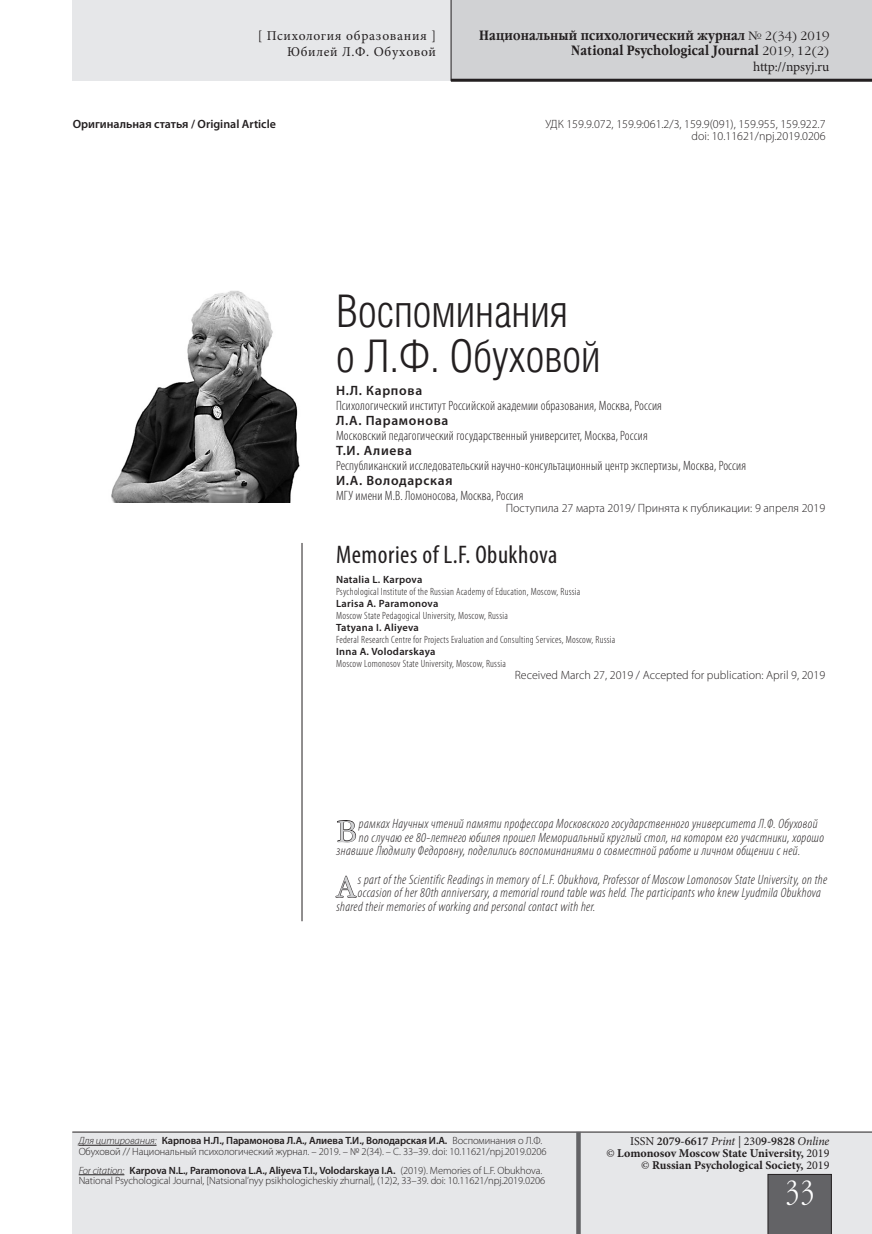
<style>
.page{position:relative;width:872px;height:1234px;background:#fff}
.page>*{position:absolute;margin:0;border:0;box-sizing:border-box;transform-origin:0 0}
.Header___Article{font:45px/45px "Helios Cond Light C";color:#231f20}
.t1{font:30px "Garamond Narrow C";color:#fff}
.Resume_MAIN___1st{font:29.1px "Garamond C";color:#d1d2d4}
.Header___Article___E{font:condensed 25.5px "Myriad Pro";letter-spacing:.02em;color:#231f20}
.Resume_MAIN___1st-2{font:italic 300 condensed 13.5px "Myriad Pro";letter-spacing:.025em;color:#231f20}
.Autor___HEADER{font:300 condensed 13.5px/15px "Myriad Pro";letter-spacing:.01em;color:#231f20}
.t2{font:700 13.5px/15px "Garamond Narrow C";letter-spacing:.01em;color:#231f20;text-align:right}
.t3{font:13.5px/16.2px "Minion Pro";letter-spacing:.05em;color:#231f20;text-align:right}
.t4{font:13.5px "Minion Pro";letter-spacing:-.015em;color:#231f20}
.Code_prefix{font:300 12px "Myriad Pro";color:#231f20}
.t5{font:700 12px/12px "Minion Pro";color:#231f20;text-align:right}
.Code_prefix-2{font:600 12px "Myriad Pro";color:#231f20}
.t6{font:300 10.5px/10.5px "Myriad Pro";letter-spacing:-.01em;color:#231f20}
.Autor___HEADER___EN{font:300 condensed 10.5px/12px "Myriad Pro";letter-spacing:.025em;color:#231f20}
.s1{font-family:"Garamond C";font-weight:400;font-size:12px}
.s2{font-weight:600;font-stretch:normal}
.s3{font-style:italic}
.s4{font-weight:600}
.s5{font-weight:400}
.s6{font-weight:400;font-style:italic}
</style>
<div class="page">
<div style="left:72px;top:0;width:800px;height:81px;background:#e6e7e9"></div>
<div style="left:451px;top:0;width:421px;height:81px;background:#d1d2d4"></div>
<div style="left:72px;top:1132px;width:800px;height:101px;background:#e6e7e9"></div>
<hr style="left:72px;top:1131px;width:800px;height:1px;background:#231f20">
<div style="left:767px;top:1173px;width:64px;height:60px;background:#636366"></div>
<hr style="left:451px;top:79px;width:421px;height:3px;background:#231f20">
<div style="left:576px;top:1131px;width:5px;height:102px;background:#636366"></div>
<hr style="left:451px;top:0;width:1px;height:81px;background:#231f20">
<hr style="left:79px;top:1144px;width:78px;height:1px;background:#231f20">
<hr style="left:79px;top:1174px;width:45px;height:1px;background:#231f20">
<svg style="left:337px;top:820px;width:19px;height:22px"></svg>
<svg style="left:335px;top:875px;width:22px;height:22px"></svg>
<img style="left:111px;top:291px;width:189px;height:211px">
<hr style="left:302px;top:543px;width:1px;height:378px;background:#231f20">
<p class="t3" style="left:258px;top:27px;width:180px">[ Психология образования ]<br>Юбилей Л.Ф. Обуховой</p>
<p class="t2" style="left:479px;top:28px;width:352px">Национальный психологический журнал <span class="s1">№ 2(34) 2019<br></span>National Psychological Journal <span class="s1">2019, 12(2)</span></p>
<p class="t4" style="left:753px;top:57px;width:78px">http://npsyj.ru</p>
<p class="Code_prefix-2" style="left:73px;top:116px;width:205px">Оригинальная статья / Original Article</p>
<p class="Code_prefix" style="left:545px;top:117px;width:282px">УДК 159.9.072, 159.9:061.2/3, 159.9(091), 159.955, 159.922.7</p>
<p class="Code_prefix" style="left:691px;top:129px;width:135px">doi: 10.11621/npj.2019.0206</p>
<p class="Header___Article" style="left:336px;top:288px;width:266px">Воспоминания<br>о Л.Ф. Обуховой</p>
<p class="Autor___HEADER" style="left:336px;top:383px;width:327px"><span class="s2">Н.Л. Карпова<br></span>Психологический институт Российской академии образования, Москва, Россия</p>
<p class="Autor___HEADER" style="left:336px;top:413px;width:313px"><span class="s2">Л.А. Парамонова<br></span>Московский педагогический государственный университет, Москва, Россия</p>
<p class="Autor___HEADER" style="left:336px;top:443px;width:411px"><span class="s2">Т.И. Алиева<br></span>Республиканский исследовательский научно-консультационный центр экспертизы, Москва, Россия</p>
<p class="Autor___HEADER" style="left:336px;top:473px;width:189px"><span class="s2">И.А. Володарская<br></span>МГУ имени М.В. Ломоносова, Москва, Россия</p>
<p class="Code_prefix" style="left:506px;top:501px;width:321px">Поступила 27 марта 2019/ Принята к публикации: 9 апреля 2019</p>
<p class="Header___Article___E" style="left:336px;top:538px;width:223px">Memories of L.F. Obukhova</p>
<p class="Autor___HEADER___EN" style="left:336px;top:573px;width:246px"><span class="s2">Natalia L. Karpova<br></span>Psychological Institute of the Russian Academy of Education, Moscow, Russia</p>
<p class="Autor___HEADER___EN" style="left:336px;top:597px;width:173px"><span class="s2">Larisa A. Paramonova<br></span>Moscow State Pedagogical University, Moscow, Russia</p>
<p class="Autor___HEADER___EN" style="left:336px;top:621px;width:281px"><span class="s2">Tatyana I. Aliyeva<br></span>Federal Research Centre for Projects Evaluation and Consulting Services, Moscow, Russia</p>
<p class="Autor___HEADER___EN" style="left:336px;top:645px;width:171px"><span class="s2">Inna A. Volodarskaya<br></span>Moscow Lomonosov State University, Moscow, Russia</p>
<p class="Code_prefix" style="left:515px;top:668px;width:312px">Received March 27, 2019 / Accepted for publication: April 9, 2019</p>
<p class="Resume_MAIN___1st" style="left:336px;top:815px;width:22px">В</p>
<p class="Resume_MAIN___1st-2" style="left:359px;top:815px;width:460px">рамках Научных чтений памяти профессора Московского государственного университета Л.Ф. Обуховой</p>
<p class="Resume_MAIN___1st-2" style="left:359px;top:829px;width:466px">по случаю ее 80-летнего юбилея прошел Мемориальный круглый стол, на котором его участники, хорошо</p>
<p class="Resume_MAIN___1st-2" style="left:336px;top:842px;width:465px">знавшие Людмилу Федоровну, поделились воспоминаниями о совместной работе и личном общении с ней.</p>
<p class="Resume_MAIN___1st" style="left:336px;top:870px;width:21px">A</p>
<p class="Resume_MAIN___1st-2" style="left:358px;top:871px;width:471px">s part of the Scientific Readings in memory of L.F. Obukhova, Professor of Moscow Lomonosov State University, on the</p>
<p class="Resume_MAIN___1st-2" style="left:358px;top:884px;width:464px">occasion of her 80th anniversary, a memorial round table was held. The participants who knew Lyudmila Obukhova</p>
<p class="Resume_MAIN___1st-2" style="left:336px;top:898px;width:260px">shared their memories of working and personal contact with her.</p>
<p class="t6" style="left:79px;top:1134px;width:469px"><span class="s3">Для цитирования:</span> <span class="s4">Карпова Н.Л., Парамонова Л.А., Алиева Т.И., Володарская И.А.</span> Воспоминания о Л.Ф.<br>Обуховой // Национальный психологический журнал. – 2019. – № 2(34). – С. 33–39. doi: 10.11621/npj.2019.0206</p>
<p class="t6" style="left:79px;top:1164px;width:468px"><span class="s3">For citation:</span> <span class="s4">Karpova N.L., Paramonova L.A., Aliyeva T.I., Volodarskaya I.A.</span> (2019). Memories of L.F. Obukhova.<br>National Psychological Journal, [Natsional’nyy psikhologicheskiy zhurnal], (12)2, 33–39. doi: 10.11621/npj.2019.0206</p>
<p class="t5" style="left:606px;top:1134px;width:225px"><span class="s5">ISSN</span> <span class="s4">2079-6617</span> <span class="s6">Print</span> <span class="s5">| 230</span><span class="s4">9-9828</span> <span class="s6">Online<br>©</span> Lomonosov Moscow State University, <span class="s5">2019 ©</span> Russian Psychological Society, <span class="s5">2019</span></p>
<h2 class="t1" style="left:785px;top:1175px;width:31px">33</h2>
</div>
